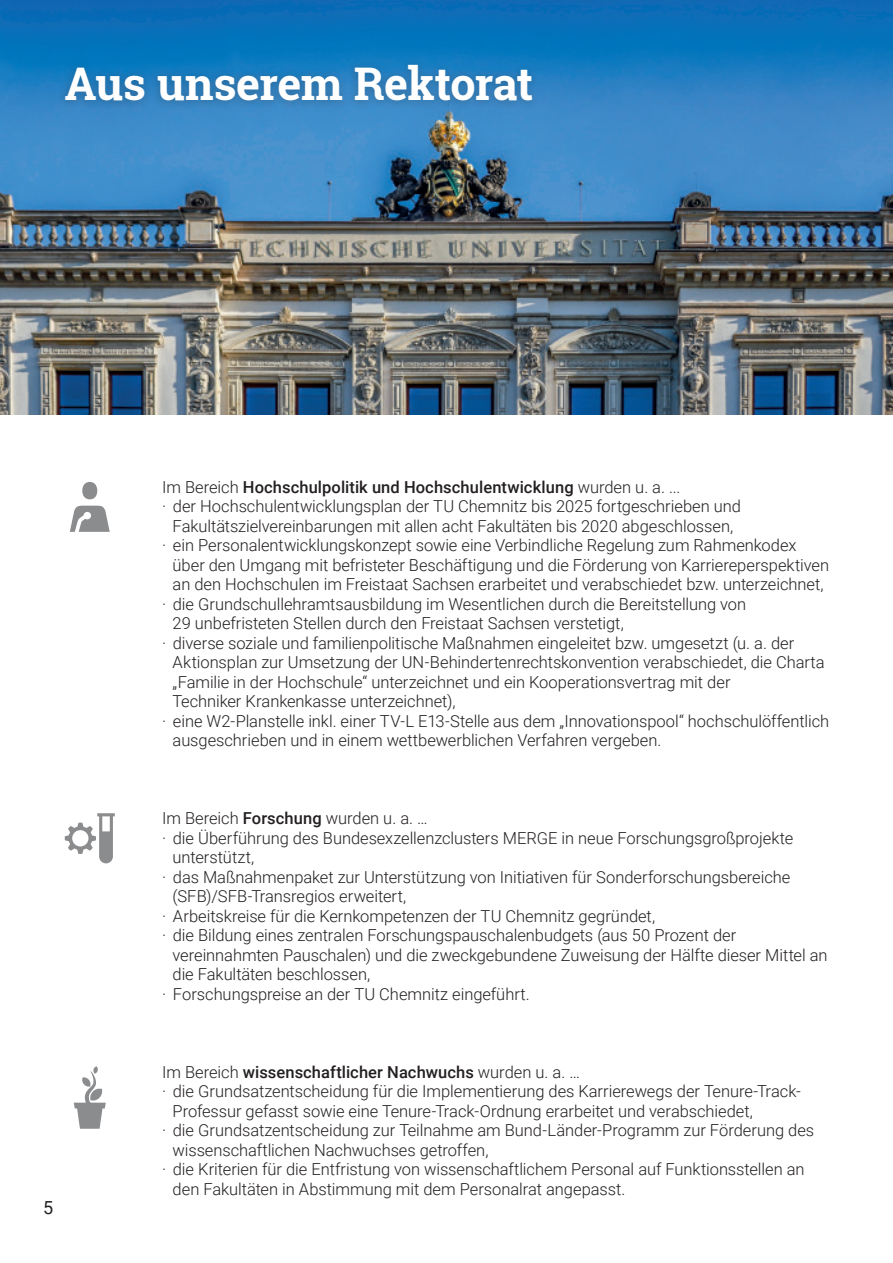
<style>
.page{position:relative;width:893px;height:1263px;background:#fff}
.page>*{position:absolute;margin:0;border:0;box-sizing:border-box;transform-origin:0 0}
.t1{font:700 45px "Roboto Slab";letter-spacing:-.015em;color:#fff}
.t2{font:18px "Roboto";color:#231f20}
.t3{font:300 16.5px "Roboto";letter-spacing:-.005em;color:#231f20}
.t4{font:500 16.5px "Roboto";letter-spacing:.005em;color:#231f20}
.s1{font-weight:300}
.s2{font-weight:500}
</style>
<div class="page">
<img style="left:0;top:0;width:893px;height:415px">
<div style="left:56px;top:57px;width:485px;height:54px;background:#231f20;opacity:.19"></div>
<svg style="left:82px;top:482px;width:15px;height:17px"></svg>
<svg style="left:70px;top:506px;width:40px;height:26px"></svg>
<svg style="left:65px;top:813px;width:50px;height:50px"></svg>
<svg style="left:74px;top:1066px;width:32px;height:63px"></svg>
<h1 class="t1" style="left:64px;top:53px;width:470px">Aus unserem Rektorat</h1>
<p class="t2" style="left:43px;top:1195px;width:12px">5</p>
<h2 class="t4" style="left:162px;top:475px;width:520px"><span class="s1">Im Bereich</span> Hochschulpolitik und Hochschulentwicklung <span class="s1">wurden u. a. ...</span></h2>
<p class="t3" style="left:162px;top:495px;width:580px">· der Hochschulentwicklungsplan der TU Chemnitz bis 2025 fortgeschrieben und</p>
<p class="t3" style="left:173px;top:514px;width:562px">Fakultätszielvereinbarungen mit allen acht Fakultäten bis 2020 abgeschlossen,</p>
<p class="t3" style="left:162px;top:534px;width:636px">· ein Personalentwicklungskonzept sowie eine Verbindliche Regelung zum Rahmenkodex</p>
<p class="t3" style="left:173px;top:553px;width:658px">über den Umgang mit befristeter Beschäftigung und die Förderung von Karriereperspektiven</p>
<p class="t3" style="left:173px;top:573px;width:652px">an den Hochschulen im Freistaat Sachsen erarbeitet und verabschiedet bzw. unterzeichnet,</p>
<p class="t3" style="left:162px;top:592px;width:586px">· die Grundschullehramtsausbildung im Wesentlichen durch die Bereitstellung von</p>
<p class="t3" style="left:173px;top:612px;width:453px">29 unbefristeten Stellen durch den Freistaat Sachsen verstetigt,</p>
<p class="t3" style="left:162px;top:631px;width:634px">· diverse soziale und familienpolitische Maßnahmen eingeleitet bzw. umgesetzt (u. a. der</p>
<p class="t3" style="left:173px;top:651px;width:653px">Aktionsplan zur Umsetzung der UN-Behindertenrechtskonvention verabschiedet, die Charta</p>
<p class="t3" style="left:173px;top:670px;width:559px">„Familie in der Hochschule“ unterzeichnet und ein Kooperationsvertrag mit der</p>
<p class="t3" style="left:173px;top:690px;width:284px">Techniker Krankenkasse unterzeichnet),</p>
<p class="t3" style="left:162px;top:709px;width:669px">· eine W2-Planstelle inkl. einer TV-L E13-Stelle aus dem „Innovationspool“ hochschulöffentlich</p>
<p class="t3" style="left:173px;top:729px;width:490px">ausgeschrieben und in einem wettbewerblichen Verfahren vergeben.</p>
<h2 class="t3" style="left:162px;top:807px;width:267px">Im Bereich <span class="s2">Forschung</span> wurden u. a. …</h2>
<p class="t3" style="left:162px;top:826px;width:633px">· die Überführung des Bundesexzellenzclusters MERGE in neue Forschungsgroßprojekte</p>
<p class="t3" style="left:173px;top:846px;width:83px">unterstützt,</p>
<p class="t3" style="left:162px;top:865px;width:630px">· das Maßnahmenpaket zur Unterstützung von Initiativen für Sonderforschungsbereiche</p>
<p class="t3" style="left:173px;top:885px;width:235px">(SFB)/SFB-Transregios erweitert,</p>
<p class="t3" style="left:162px;top:904px;width:494px">· Arbeitskreise für die Kernkompetenzen der TU Chemnitz gegründet,</p>
<p class="t3" style="left:162px;top:924px;width:576px">· die Bildung eines zentralen Forschungspauschalenbudgets (aus 50 Prozent der</p>
<p class="t3" style="left:173px;top:943px;width:656px">vereinnahmten Pauschalen) und die zweckgebundene Zuweisung der Hälfte dieser Mittel an</p>
<p class="t3" style="left:173px;top:963px;width:199px">die Fakultäten beschlossen,</p>
<p class="t3" style="left:162px;top:982px;width:369px">· Forschungspreise an der TU Chemnitz eingeführt.</p>
<h2 class="t4" style="left:162px;top:1060px;width:419px"><span class="s1">Im Bereich</span> wissenschaftlicher Nachwuchs <span class="s1">wurden u. a. …</span></h2>
<p class="t3" style="left:162px;top:1080px;width:640px">· die Grundsatzentscheidung für die Implementierung des Karrierewegs der Tenure-Track-</p>
<p class="t3" style="left:173px;top:1099px;width:582px">Professur gefasst sowie eine Tenure-Track-Ordnung erarbeitet und verabschiedet,</p>
<p class="t3" style="left:162px;top:1119px;width:654px">· die Grundsatzentscheidung zur Teilnahme am Bund-Länder-Programm zur Förderung des</p>
<p class="t3" style="left:173px;top:1138px;width:317px">wissenschaftlichen Nachwuchses getroffen,</p>
<p class="t3" style="left:162px;top:1158px;width:644px">· die Kriterien für die Entfristung von wissenschaftlichem Personal auf Funktionsstellen an</p>
<p class="t3" style="left:173px;top:1177px;width:454px">den Fakultäten in Abstimmung mit dem Personalrat angepasst.</p>
</div>
